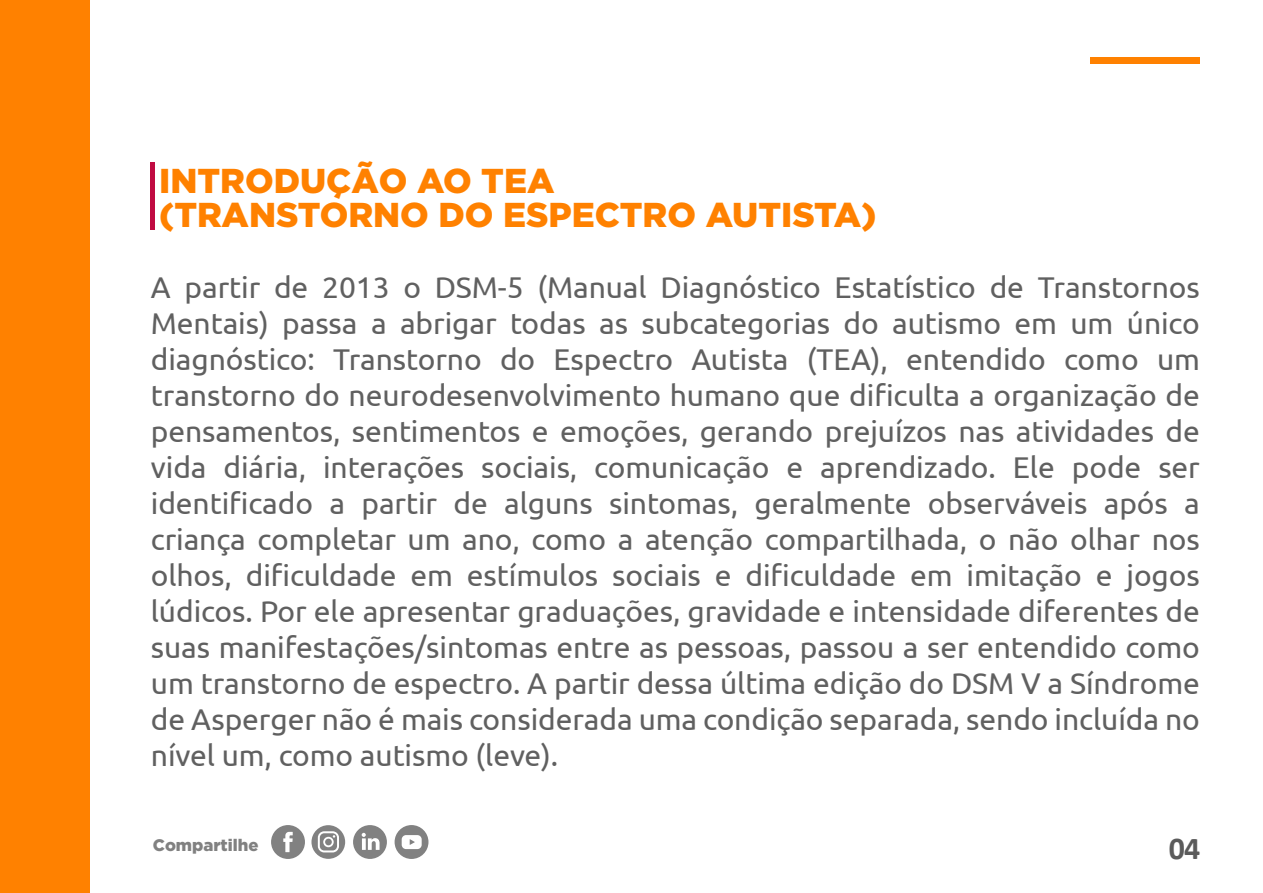
<style>
.page{position:relative;width:1263px;height:893px;background:#fff}
.page>*{position:absolute;margin:0;border:0;box-sizing:border-box;transform-origin:0 0}
.t1{font:900 34.5px/34.5px "Gotham";color:#ff8100}
.t2{font:700 31.95px "Calibri";color:#5b5b5b}
.t3{font:30px/36px "Ubuntu";letter-spacing:-.005em;color:#606060;text-align:justify}
.t4{font:900 16.65px "Gotham";color:#818181}
</style>
<div class="page">
<div style="left:1091px;top:57px;width:109px;height:6px;background:#ff8100"></div>
<div style="left:0;top:0;width:90px;height:893px;background:#ff8100"></div>
<div style="left:271px;top:825px;width:34px;height:34px;background:#818181;border-radius:50%"></div>
<svg style="left:283px;top:832px;width:10px;height:20px"></svg>
<div style="left:395px;top:825px;width:33px;height:34px;background:#818181;border-radius:50%"></div>
<svg style="left:402px;top:835px;width:20px;height:14px"></svg>
<svg style="left:311px;top:825px;width:34px;height:34px"></svg>
<div style="left:353px;top:825px;width:34px;height:34px;background:#818181;border-radius:50%"></div>
<svg style="left:362px;top:833px;width:18px;height:17px"></svg>
<hr style="left:151px;top:162px;width:4px;height:68px;background:#c00b42">
<p class="t1" style="left:159px;top:163px;width:719px">INTRODUÇÃO AO TEA<br>(TRANSTORNO DO ESPECTRO AUTISTA)</p>
<p class="t3" style="left:151px;top:268px;width:1050px">A partir de 2013 o DSM-5 (Manual Diagnóstico Estatístico de Transtornos Mentais) passa a abrigar todas as subcategorias do autismo em um único diagnóstico: Transtorno do Espectro Autista (TEA), entendido como um transtorno do neurodesenvolvimento humano que dificulta a organização de pensamentos, sentimentos e emoções, gerando prejuízos nas atividades de vida diária, interações sociais, comunicação e aprendizado. Ele pode ser identificado a partir de alguns sintomas, geralmente observáveis após a criança completar um ano, como a atenção compartilhada, o não olhar nos olhos, dificuldade em estímulos sociais e dificuldade em imitação e jogos lúdicos. Por ele apresentar graduações, gravidade e intensidade diferentes de suas manifestações/sintomas entre as pessoas, passou a ser entendido como um transtorno de espectro. A partir dessa última edição do DSM V a Síndrome de Asperger não é mais considerada uma condição separada, sendo incluída no nível um, como autismo (leve).</p>
<p class="t4" style="left:153px;top:835px;width:107px">Compartilhe</p>
<p class="t2" style="left:1169px;top:826px;width:33px">04</p>
</div>
